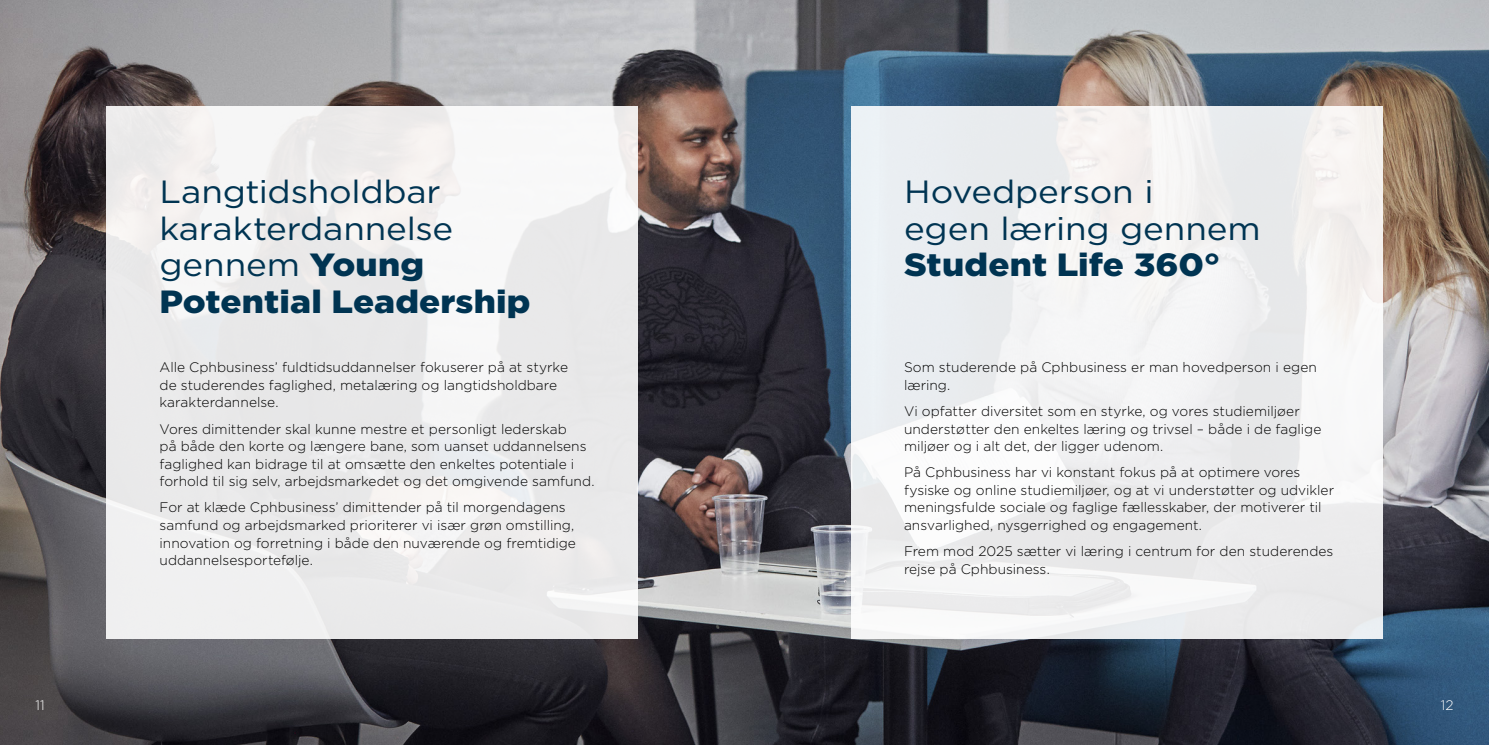
<style>
.page{position:relative;width:1489px;height:745px;background:#fff}
.page>*{position:absolute;margin:0;border:0;box-sizing:border-box;transform-origin:0 0}
.t1{font:32px/36.6px "Gotham";letter-spacing:-.005em;color:#003452;scale:1.09 1}
.t2{font:900 32px "Gotham";letter-spacing:.005em;color:#003452;scale:1.09 1}
.t3{font:300 13.75px/17.5px "Gotham";color:#000}
.t4{font:300 13.75px "Gotham";color:#fff}
.s1{font-weight:900}
</style>
<div class="page">
<img style="left:0;top:0;width:1488px;height:744px">
<div style="left:850px;top:106px;width:532px;height:532px;background:linear-gradient(to right,#eff2f4,#f0efef)"></div>
<div style="left:106px;top:106px;width:532px;height:532px;background:linear-gradient(to right,#edeced,#eee)"></div>
<h1 class="t1" style="left:159px;top:172px;width:342px">Langtidsholdbar karakterdannelse gennem <span class="s1">Young<br>Potential Leadership</span></h1>
<p class="t3" style="left:159px;top:358px;width:410px">Alle Cphbusiness’ fuldtidsuddannelser fokuserer på at styrke de studerendes faglighed, metalæring og langtidsholdbare karakterdannelse.</p>
<p class="t3" style="left:159px;top:419px;width:436px">Vores dimittender skal kunne mestre et personligt lederskab<br>på både den korte og længere bane, som uanset uddannelsens faglighed kan bidrage til at omsætte den enkeltes potentiale i forhold til sig selv, arbejdsmarkedet og det omgivende samfund.</p>
<p class="t3" style="left:159px;top:498px;width:418px">For at klæde Cphbusiness’ dimittender på til morgendagens samfund og arbejdsmarked prioriterer vi især grøn omstilling, innovation og forretning i både den nuværende og fremtidige uddannelsesportefølje.</p>
<h1 class="t1" style="left:904px;top:172px;width:329px">Hovedperson i<br>egen læring gennem</h1>
<h1 class="t2" style="left:904px;top:243px;width:292px">Student Life 360°</h1>
<p class="t3" style="left:904px;top:358px;width:414px">Som studerende på Cphbusiness er man hovedperson i egen læring.</p>
<p class="t3" style="left:904px;top:402px;width:419px">Vi opfatter diversitet som en styrke, og vores studiemiljøer understøtter den enkeltes læring og trivsel – både i de faglige miljøer og i alt det, der ligger udenom.</p>
<p class="t3" style="left:904px;top:463px;width:431px">På Cphbusiness har vi konstant fokus på at optimere vores fysiske og online studiemiljøer, og at vi understøtter og udvikler meningsfulde sociale og faglige fællesskaber, der motiverer til ansvarlighed, nysgerrighed og engagement.</p>
<p class="t3" style="left:904px;top:542px;width:431px">Frem mod 2025 sætter vi læring i centrum for den studerendes rejse på Cphbusiness.</p>
<p class="t4" style="left:35px;top:695px;width:11px">11</p>
<p class="t4" style="left:1440px;top:695px;width:14px">12</p>
</div>
